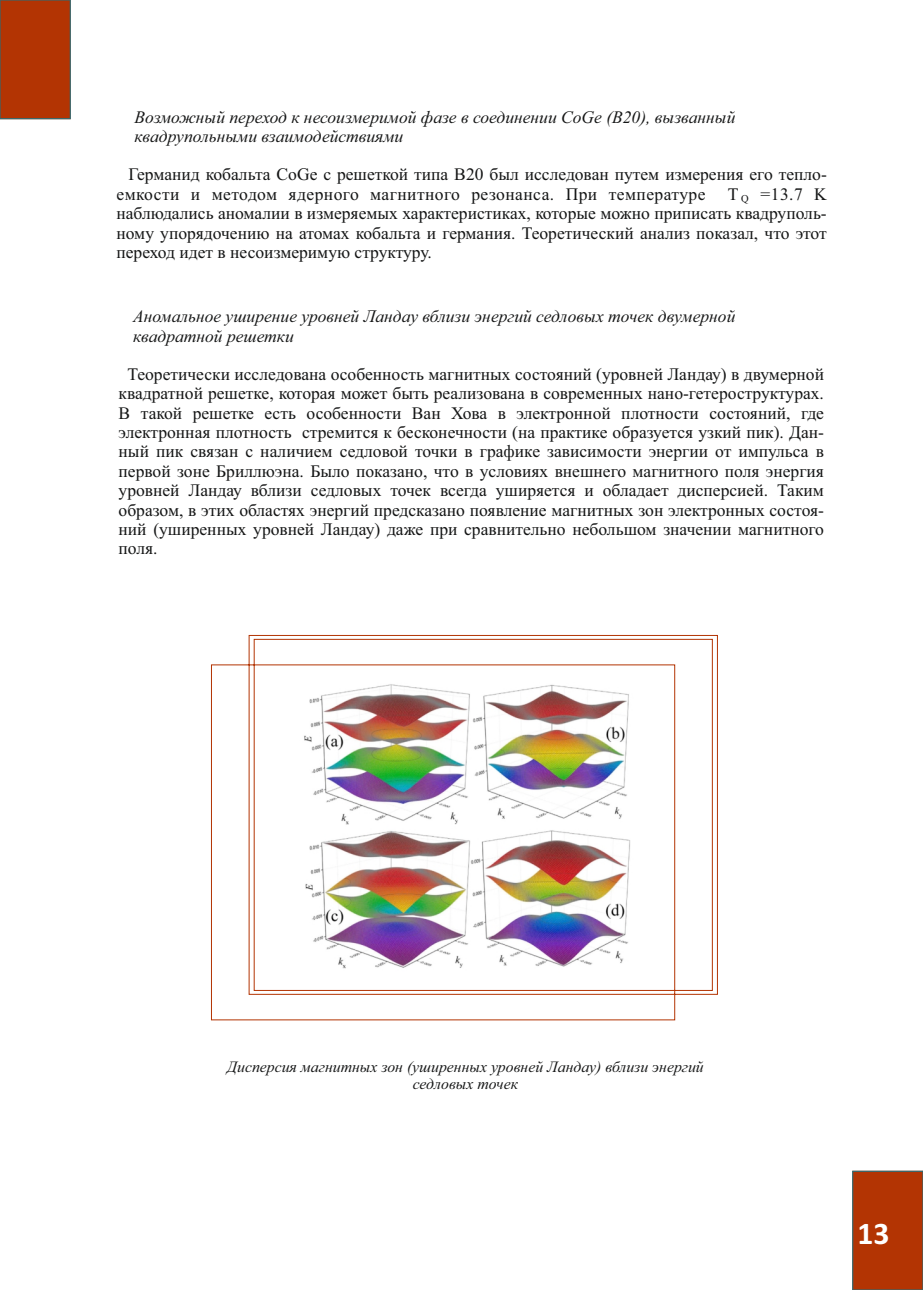
<style>
.page{position:relative;width:923px;height:1290px;background:#fff}
.page>*{position:absolute;margin:0;border:0;box-sizing:border-box;transform-origin:0 0}
.t1{font:700 31.5px "Calibri";color:#fff}
.t2{font:17.5px/19.4px "Times New Roman";color:#151616;text-align:justify}
.t3{font:italic 17.5px/19.4px "Times New Roman";color:#151616}
.t4{font:italic 15.75px/17.5px "Times New Roman";color:#151616;text-align:center}
.t5{font:10.5px "Times New Roman";color:#151616}
</style>
<div class="page">
<div style="left:852px;top:1170px;width:71px;height:120px;background:#b33403"></div>
<div style="left:0;top:0;width:71px;height:120px;background:#b33403"></div>
<img style="left:211px;top:634px;width:507px;height:387px">
<p class="t3" style="left:134px;top:109px;width:602px">Возможный переход к несоизмеримой фазе в соединении CoGe (B20), вызванный квадрупольными взаимодействиями</p>
<p class="t2" style="left:116px;top:166px;width:712px;text-indent:12px">Германид кобальта CoGe с решеткой типа B20 был исследован путем измерения его тепло&shy;емкости и методом ядерного магнитного резонанса. При температуре</p>
<p class="t2" style="left:116px;top:186px;width:712px;text-indent:644px">=13.7 K наблюдались аномалии в измеряемых характеристиках, которые можно приписать квадруполь&shy;ному упорядочению на атомах кобальта и германия. Теоретический анализ показал, что этот переход идет в несоизмеримую структуру.</p>
<p class="t2" style="left:728px;top:186px;width:12px">T</p>
<p class="t5" style="left:741px;top:195px;width:9px">Q</p>
<p class="t3" style="left:133px;top:308px;width:604px">Аномальное уширение уровней Ландау вблизи энергий седловых точек двумерной квадратной решетки</p>
<p class="t2" style="left:119px;top:366px;width:707px;text-indent:9px">Теоретически исследована особенность магнитных состояний (уровней Ландау) в двумерной квадратной решетке, которая может быть реализована в современных нано-гетероструктурах.<br>В такой решетке есть особенности Ван Хова в электронной плотности состояний, где электронная плотность стремится к бесконечности (на практике образуется узкий пик). Дан&shy;ный пик связан с наличием седловой точки в графике зависимости энергии от импульса в первой зоне Бриллюэна. Было показано, что в условиях внешнего магнитного поля энергия уровней Ландау вблизи седловых точек всегда уширяется и обладает дисперсией. Таким образом, в этих областях энергий предсказано появление магнитных зон электронных состоя&shy;ний (уширенных уровней Ландау) даже при сравнительно небольшом значении магнитного поля.</p>
<p class="t4" style="left:227px;top:1059px;width:478px">Дисперсия магнитных зон (уширенных уровней Ландау) вблизи энергий седловых точек</p>
<h1 class="t1" style="left:857px;top:1220px;width:33px">13</h1>
</div>
